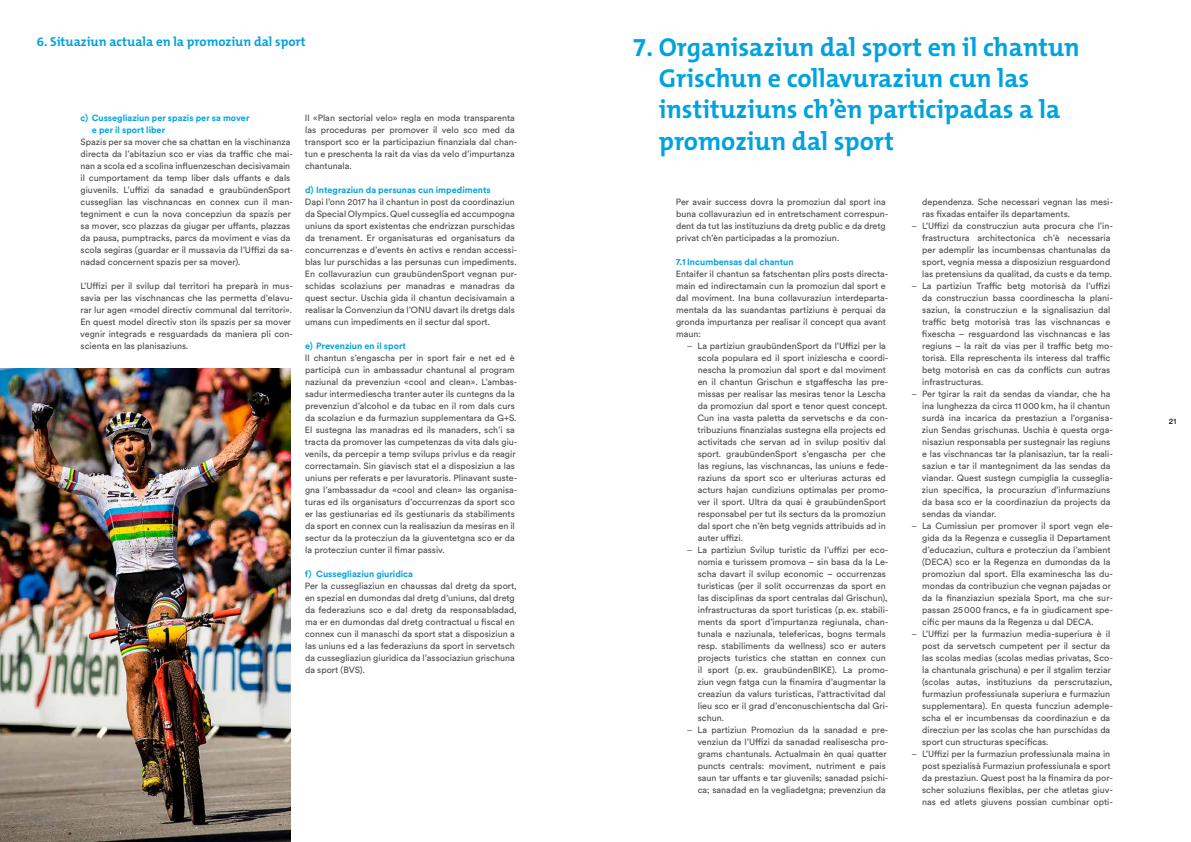
<style>
.page{position:relative;width:1191px;height:842px;background:#fff}
.page>*{position:absolute;margin:0;border:0;box-sizing:border-box;transform-origin:0 0}
.t1{font:700 26px/31.2px "The Mix B W7";color:#00a3dd}
.t2{font:700 13px "The Mix B W7";color:#00a3dd}
.t3{font:9px/12px "Circular XX";color:#4a4a49}
.t4{font:700 9px/12px "Circular XX";color:#00a3dd}
.t5{font:8px "Circular XX";color:#000}
.s1{font-style:inherit}
</style>
<div class="page">
<img style="left:0;top:369px;width:291px;height:473px">
<h2 class="t2" style="left:37px;top:34px;width:270px">6. Situaziun actuala en la promoziun dal sport</h2>
<p class="t4" style="left:92px;top:111px;width:159px;text-indent:-11px">c) Cussegliaziun per spazis per sa mover e per il sport liber</p>
<p class="t3" style="left:80px;top:135px;width:214px">Spazis per sa mover che sa chattan en la vischinanza directa da l’abitaziun sco er vias da traffic che mai&shy;nan a scola ed a scolina influenzeschan decisivamain il cumportament da temp liber dals uffants e dals giuvenils. L’uffizi da sanadad e graubündenSport cusseglian las vischnancas en connex cun il man&shy;tegniment e cun la nova concepziun da spazis per sa mover, sco plazzas da giugar per uffants, plazzas da pausa, pumptracks, parcs da moviment e vias da scola segiras (guardar er il mussavia da l’Uffizi da sa&shy;nadad concernent spazis per sa mover).</p>
<p class="t3" style="left:80px;top:279px;width:214px">L’Uffizi per il svilup dal territori ha preparà in mus&shy;savia per las vischnancas che las permetta d’elavu&shy;rar lur agen «model directiv communal dal territori».<br>En quest model directiv ston ils spazis per sa mover vegnir integrads e resguardads da maniera pli con&shy;scienta en las planisaziuns.</p>
<p class="t3" style="left:305px;top:111px;width:214px">Il «Plan sectorial velo» regla en moda transparenta las proceduras per promover il velo sco med da transport sco er la participaziun finanziala dal chan&shy;tun e preschenta la rait da vias da velo d’impurtanza chantunala.</p>
<p class="t4" style="left:305px;top:183px;width:187px">d) Integraziun da persunas cun impediments</p>
<p class="t3" style="left:305px;top:195px;width:214px">Dapi l’onn 2017 ha il chantun in post da coordinaziun da Special Olympics. Quel cusseglia ed accumpogna uniuns da sport existentas che endrizzan purschidas da trenament. Er organisaturas ed organisaturs da concurrenzas e d’events èn activs e rendan accessi&shy;blas lur purschidas a las persunas cun impediments.<br>En collavuraziun cun graubündenSport vegnan pur&shy;schidas scolaziuns per manadras e manadras da quest sectur. Uschia gida il chantun decisivamain a realisar la Convenziun da l’ONU davart ils dretgs dals umans cun impediments en il sectur dal sport.</p>
<p class="t4" style="left:305px;top:339px;width:102px">e) Prevenziun en il sport</p>
<p class="t3" style="left:305px;top:351px;width:214px">Il chantun s’engascha per in sport fair e net ed è participà cun in ambassadur chantunal al program naziunal da prevenziun «cool and clean». L’ambas&shy;sadur intermediescha tranter auter ils cuntegns da la prevenziun d’alcohol e da tubac en il rom dals curs da scolaziun e da furmaziun supplementara da G+S.<br>El sustegna las manadras ed ils manaders, sch’i sa tracta da promover las cumpetenzas da vita dals giu&shy;venils, da percepir a temp svilups privlus e da reagir correctamain. Sin giavisch stat el a disposiziun a las uniuns per referats e per lavuratoris. Plinavant suste&shy;gna l’ambassadur da «cool and clean» las organisa&shy;turas ed ils organisaturs d’occurrenzas da sport sco er las gestiunarias ed ils gestiunaris da stabiliments da sport en connex cun la realisaziun da mesiras en il sectur da la protecziun da la giuventetgna sco er da la protecziun cunter il fimar passiv.</p>
<p class="t4" style="left:305px;top:567px;width:110px">f) Cussegliaziun giuridica</p>
<p class="t3" style="left:305px;top:579px;width:213px">Per la cussegliaziun en chaussas dal dretg da sport, en spezial en dumondas dal dretg d’uniuns, dal dretg da federaziuns sco e dal dretg da responsabladad, ma er en dumondas dal dretg contractual u fiscal en connex cun il manaschi da sport stat a disposiziun a las uniuns ed a las federaziuns da sport in servetsch da cussegliaziun giuridica da l’associaziun grischuna da sport (BVS).</p>
<h1 class="t1" style="left:659px;top:32px;width:422px;text-indent:-26px">7. Organisaziun dal sport en il chantun<br>Grischun e collavuraziun cun las instituziuns ch’èn participadas a la promoziun dal sport</h1>
<p class="t3" style="left:676px;top:195px;width:214px">Per avair success dovra la promoziun dal sport ina buna collavuraziun ed in entretschament correspun&shy;dent da tut las instituziuns da dretg public e da dretg privat ch’èn participadas a la promoziun.</p>
<p class="t4" style="left:676px;top:255px;width:119px">7.1 Incumbensas dal chantun</p>
<p class="t3" style="left:676px;top:267px;width:214px">Entaifer il chantun sa fatschentan plirs posts directa&shy;main ed indirectamain cun la promoziun dal sport e dal moviment. Ina buna collavuraziun interdeparta&shy;mentala da las suandantas partiziuns è perquai da gronda impurtanza per realisar il concept qua avant maun:</p>
<p class="t3" style="left:697px;top:339px;width:193px;text-indent:-10px"><span class="s1">–</span> La partiziun graubündenSport da l’Uffizi per la scola populara ed il sport iniziescha e coordi&shy;nescha la promoziun dal sport e dal moviment en il chantun Grischun e stgaffescha las pre&shy;missas per realisar las mesiras tenor la Lescha da promoziun dal sport e tenor quest concept.<br>Cun ina vasta paletta da servetschs e da con&shy;tribuziuns finanzialas sustegna ella projects ed activitads che servan ad in svilup positiv dal sport. graubündenSport s’engascha per che las regiuns, las vischnancas, las uniuns e fede&shy;raziuns da sport sco er ulteriuras acturas ed acturs hajan cundiziuns optimalas per promo&shy;ver il sport. Ultra da quai è graubündenSport responsabel per tut ils secturs da la promoziun dal sport che n’èn betg vegnids attribuids ad in auter uffizi.</p>
<p class="t3" style="left:697px;top:543px;width:193px;text-indent:-11px"><span class="s1">–</span> La partiziun Svilup turistic da l’uffizi per eco&shy;nomia e turissem promova – sin basa da la Le&shy;scha davart il svilup economic – occurrenzas turisticas (per il solit occurrenzas da sport en las disciplinas da sport centralas dal Grischun), infrastructuras da sport turisticas (p.ex. stabili&shy;ments da sport d’impurtanza regiunala, chan&shy;tunala e naziunala, telefericas, bogns termals resp. stabiliments da wellness) sco er auters projects turistics che stattan en connex cun il sport (p.ex. graubündenBIKE). La promo&shy;ziun vegn fatga cun la finamira d’augmentar la creaziun da valurs turisticas, l’attractivitad dal lieu sco er il grad d’enconuschientscha dal Gri&shy;schun.</p>
<p class="t3" style="left:697px;top:723px;width:193px;text-indent:-10px"><span class="s1">–</span> La partiziun Promoziun da la sanadad e pre&shy;venziun da l’Uffizi da sanadad realisescha pro&shy;grams chantunals. Actualmain èn quai quatter puncts centrals: moviment, nutriment e pais saun tar uffants e tar giuvenils; sanadad psichi&shy;ca; sanadad en la vegliadetgna; prevenziun da</p>
<p class="t3" style="left:922px;top:195px;width:192px">dependenza. Sche necessari vegnan las mesi&shy;ras fixadas entaifer ils departaments.</p>
<p class="t3" style="left:922px;top:219px;width:193px;text-indent:-11px"><span class="s1">–</span> L’Uffizi da construcziun auta procura che l’in&shy;frastructura architectonica ch’è necessaria per ademplir las incumbensas chantunalas da sport, vegnia messa a disposiziun resguardond las pretensiuns da qualitad, da custs e da temp.</p>
<p class="t3" style="left:922px;top:279px;width:193px;text-indent:-11px"><span class="s1">–</span> La partiziun Traffic betg motorisà da l’uffizi da construcziun bassa coordinescha la plani&shy;saziun, la construcziun e la signalisaziun dal traffic betg motorisà tras las vischnancas e fixescha – resguardond las vischnancas e las regiuns – la rait da vias per il traffic betg mo&shy;torisà. Ella represchenta ils interess dal traffic betg motorisà en cas da conflicts cun autras infrastructuras.</p>
<p class="t3" style="left:921px;top:387px;width:193px;text-indent:-10px"><span class="s1">–</span> Per tgirar la rait da sendas da viandar, che ha ina lunghezza da circa 11 000 km, ha il chantun surdà ina incarica da prestaziun a l’organisa&shy;ziun Sendas grischunas. Uschia è questa orga&shy;nisaziun responsabla per sustegnair las regiuns e las vischnancas tar la planisaziun, tar la reali&shy;saziun e tar il mantegniment da las sendas da viandar. Quest sustegn cumpiglia la cusseglia&shy;ziun specifica, la procuraziun d’infurmaziuns da basa sco er la coordinaziun da projects da sendas da viandar.</p>
<p class="t3" style="left:922px;top:519px;width:193px;text-indent:-11px"><span class="s1">–</span> La Cumissiun per promover il sport vegn ele&shy;gida da la Regenza e cusseglia il Departament d’educaziun, cultura e protecziun da l’ambient (DECA) sco er la Regenza en dumondas da la promoziun dal sport. Ella examinescha las du&shy;mondas da contribuziun che vegnan pajadas or da la finanziaziun speziala Sport, ma che sur&shy;passan 25000 francs, e fa in giudicament spe&shy;cific per mauns da la Regenza u dal DECA.</p>
<p class="t3" style="left:922px;top:627px;width:192px;text-indent:-11px"><span class="s1">–</span> L’Uffizi per la furmaziun media-superiura è il post da servetsch cumpetent per il sectur da las scolas medias (scolas medias privatas, Sco&shy;la chantunala grischuna) e per il stgalim terziar (scolas autas, instituziuns da perscrutaziun, furmaziun professiunala superiura e furmaziun supplementara). En questa funcziun ademple&shy;scha el er incumbensas da coordinaziun e da direcziun per las scolas che han purschidas da sport cun structuras specificas.</p>
<p class="t3" style="left:922px;top:747px;width:192px;text-indent:-11px"><span class="s1">–</span> L’Uffizi per la furmaziun professiunala maina in post spezialisà Furmaziun professiunala e sport da prestaziun. Quest post ha la finamira da por&shy;scher soluziuns flexiblas, per che atletas giuv&shy;nas ed atlets giuvens possian cumbinar opti-</p>
<p class="t5" style="left:1168px;top:416px;width:9px">21</p>
</div>
